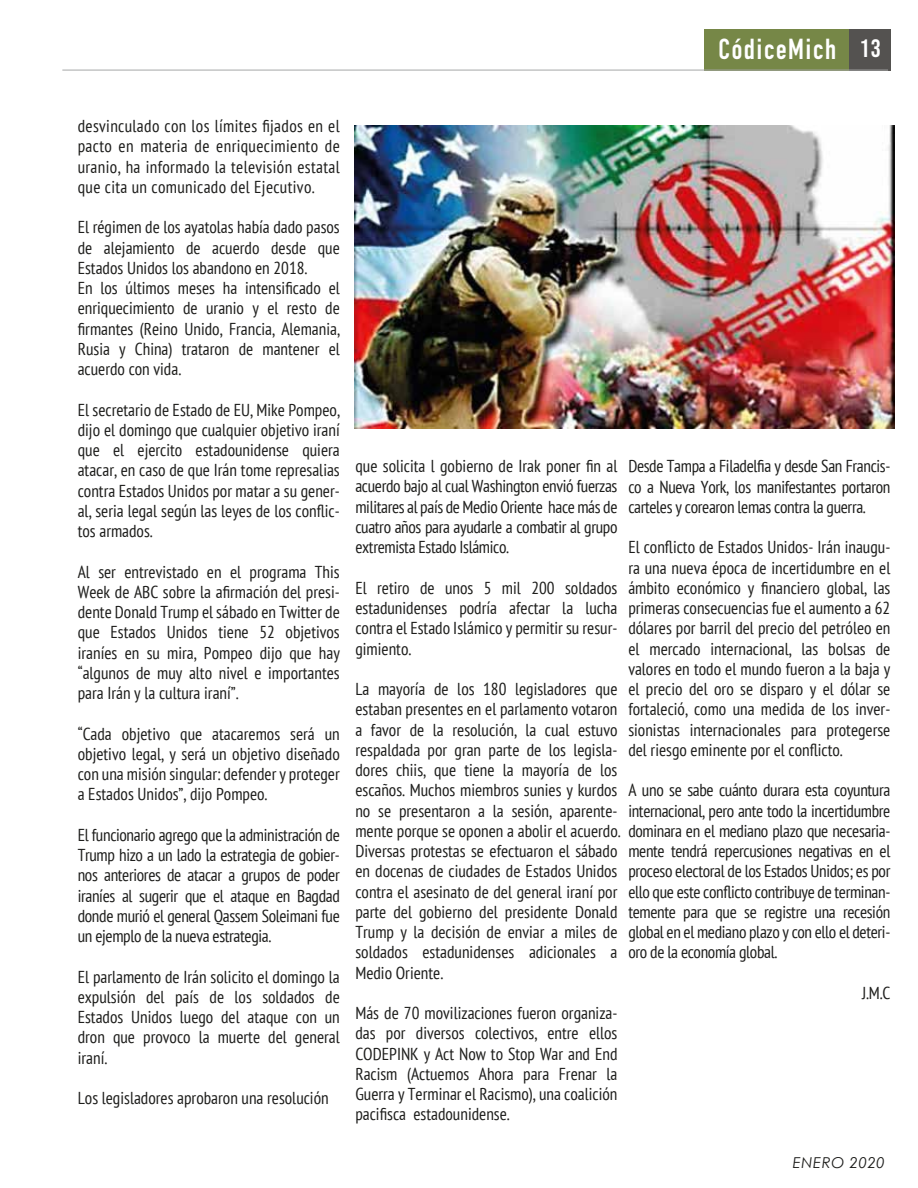
<style>
.page{position:relative;width:918px;height:1188px;background:#fff}
.page>*{position:absolute;margin:0;border:0;box-sizing:border-box;transform-origin:0 0}
.t1{font:700 28.5px "DIN Condensed";letter-spacing:.06em;color:#fff}
.t2{font:condensed 17.25px/20.2px "PT Sans";color:#1d1d1b;text-align:justify}
.t3{font:italic 15px "Century Gothic";letter-spacing:.04em;color:#1d1d1b}
.s1{font-family:"Bebas Neue";font-weight:400;font-size:25.05px}
</style>
<div class="page">
<div style="left:705px;top:29px;width:186px;height:41px;background:#545250"></div>
<div style="left:705px;top:29px;width:144px;height:41px;background:#768747"></div>
<hr style="left:62px;top:70px;width:826px;height:1px;background:#a6a7a7">
<img style="left:354px;top:125px;width:540px;height:304px">
<h1 class="t1" style="left:718px;top:30px;width:164px">CódiceMich <span class="s1">13</span></h1>
<p class="t2" style="left:78px;top:116px;width:264px">desvinculado con los límites fijados en el pacto en materia de enriquecimiento de uranio, ha informado la televisión estatal que cita un comunicado del Ejecutivo.</p>
<p class="t2" style="left:78px;top:217px;width:264px;text-align:left">El régimen de los ayatolas había dado pasos de alejamiento de acuerdo desde que Estados Unidos los abandono en 2018.<br>En los últimos meses ha intensificado el enriquecimiento de uranio y el resto de firmantes (Reino Unido, Francia, Alemania, Rusia y China) trataron de mantener el acuerdo con vida.</p>
<p class="t2" style="left:78px;top:399px;width:264px">El secretario de Estado de EU, Mike Pompeo, dijo el domingo que cualquier objetivo iraní que el ejercito estadounidense quiera atacar, en caso de que Irán tome represalias contra Estados Unidos por matar a su gener&shy;al, seria legal según las leyes de los conflic&shy;tos armados.</p>
<p class="t2" style="left:78px;top:561px;width:264px">Al ser entrevistado en el programa This Week de ABC sobre la afirmación del presi&shy;dente Donald Trump el sábado en Twitter de que Estados Unidos tiene 52 objetivos iraníes en su mira, Pompeo dijo que hay “algunos de muy alto nivel e importantes para Irán y la cultura iraní”.</p>
<p class="t2" style="left:78px;top:723px;width:264px">“Cada objetivo que atacaremos será un objetivo legal, y será un objetivo diseñado con una misión singular: defender y proteger a Estados Unidos”, dijo Pompeo.</p>
<p class="t2" style="left:78px;top:824px;width:264px">El funcionario agrego que la administración de Trump hizo a un lado la estrategia de gobier&shy;nos anteriores de atacar a grupos de poder iraníes al sugerir que el ataque en Bagdad donde murió el general Qassem Soleimani fue un ejemplo de la nueva estrategia.</p>
<p class="t2" style="left:78px;top:966px;width:264px">El parlamento de Irán solicito el domingo la expulsión del país de los soldados de Estados Unidos luego del ataque con un dron que provoco la muerte del general iraní.</p>
<p class="t2" style="left:78px;top:1088px;width:252px">Los legisladores aprobaron una resolución</p>
<p class="t2" style="left:355px;top:456px;width:264px">que solicita l gobierno de Irak poner fin al acuerdo bajo al cual Washington envió fuerzas militares al país de Medio Oriente hace más de cuatro años para ayudarle a combatir al grupo extremista Estado Islámico.</p>
<p class="t2" style="left:355px;top:577px;width:264px">El retiro de unos 5 mil 200 soldados estadunidenses podría afectar la lucha contra el Estado Islámico y permitir su resur&shy;gimiento.</p>
<p class="t2" style="left:355px;top:678px;width:267px;text-align:left">La mayoría de los 180 legisladores que estaban presentes en el parlamento votaron a favor de la resolución, la cual estuvo respaldada por gran parte de los legisla&shy;dores chiis, que tiene la mayoría de los escaños. Muchos miembros sunies y kurdos no se presentaron a la sesión, aparente&shy;mente porque se oponen a abolir el acuerdo.<br>Diversas protestas se efectuaron el sábado en docenas de ciudades de Estados Unidos contra el asesinato de del general iraní por parte del gobierno del presidente Donald Trump y la decisión de enviar a miles de soldados estadunidenses adicionales a Medio Oriente.</p>
<p class="t2" style="left:355px;top:1002px;width:264px">Más de 70 movilizaciones fueron organiza&shy;das por diversos colectivos, entre ellos CODEPINK y Act Now to Stop War and End Racism (Actuemos Ahora para Frenar la Guerra y Terminar el Racismo), una coalición pacifisca estadounidense.</p>
<p class="t2" style="left:628px;top:456px;width:264px">Desde Tampa a Filadelfia y desde San Francis&shy;co a Nueva York, los manifestantes portaron carteles y corearon lemas contra la guerra.</p>
<p class="t2" style="left:628px;top:537px;width:264px">El conflicto de Estados Unidos- Irán inaugu&shy;ra una nueva época de incertidumbre en el ámbito económico y financiero global, las primeras consecuencias fue el aumento a 62 dólares por barril del precio del petróleo en el mercado internacional, las bolsas de valores en todo el mundo fueron a la baja y el precio del oro se disparo y el dólar se fortaleció, como una medida de los inver&shy;sionistas internacionales para protegerse del riesgo eminente por el conflicto.</p>
<p class="t2" style="left:628px;top:780px;width:264px">A uno se sabe cuánto durara esta coyuntura internacional, pero ante todo la incertidumbre dominara en el mediano plazo que necesaria&shy;mente tendrá repercusiones negativas en el proceso electoral de los Estados Unidos; es por ello que este conflicto contribuye de terminan&shy;temente para que se registre una recesión global en el mediano plazo y con ello el deteri&shy;oro de la economía global.</p>
<p class="t2" style="left:862px;top:982px;width:30px">J.M.C</p>
<p class="t3" style="left:793px;top:1153px;width:93px">ENERO 2020</p>
</div>
